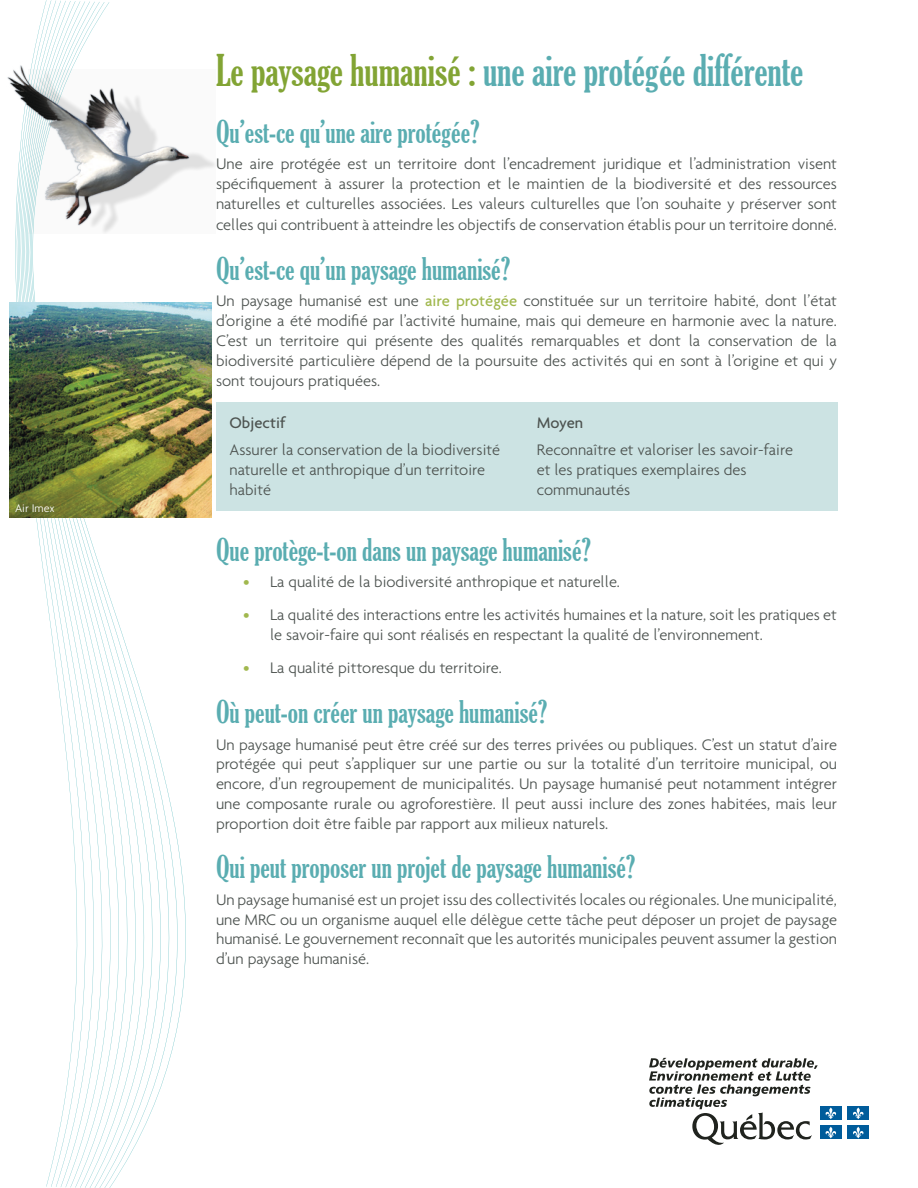
<style>
.page{position:relative;width:918px;height:1188px;background:#fff}
.page>*{position:absolute;margin:0;border:0;box-sizing:border-box;transform-origin:0 0}
.t1{font:extra-condensed 42px "Gloucester";color:#5aadb1}
.t2{font:extra-condensed 30px "Gloucester";color:#5aadb1}
.t3{font:300 16.5px/19.8px "Agenda";color:#4d5350}
.t4{font:300 12px "Agenda";color:#fff}
.s1{color:#82a434}
.s2{font-weight:500;color:#a1b84e}
.s3{font-weight:500}
</style>
<div class="page">
<svg style="left:16px;top:2px;width:170px;height:1186px"></svg>
<div style="left:29px;top:69px;width:187px;height:165px;background:#fafafa"></div>
<img style="left:7px;top:56px;width:197px;height:177px">
<div style="left:216px;top:402px;width:621px;height:109px;background:#cce3e3"></div>
<svg style="left:649px;top:1058px;width:169px;height:87px"></svg>
<div style="left:820px;top:1107px;width:21px;height:13px;background:#005c9b"></div>
<svg style="left:825px;top:1107px;width:11px;height:12px"></svg>
<div style="left:848px;top:1107px;width:21px;height:13px;background:#005c9b"></div>
<svg style="left:853px;top:1107px;width:11px;height:12px"></svg>
<div style="left:820px;top:1126px;width:21px;height:13px;background:#005c9b"></div>
<svg style="left:825px;top:1127px;width:11px;height:11px"></svg>
<div style="left:848px;top:1126px;width:21px;height:13px;background:#005c9b"></div>
<svg style="left:853px;top:1127px;width:11px;height:11px"></svg>
<img style="left:10px;top:302px;width:202px;height:216px">
<p class="t4" style="left:15px;top:502px;width:41px">Air Imex</p>
<h1 class="t1" style="left:216px;top:47px;width:589px"><span class="s1">Le paysage humanisé :</span> une aire protégée différente</h1>
<h2 class="t2" style="left:216px;top:114px;width:265px">Qu’est-ce qu’une aire protégée?</h2>
<p class="t3" style="left:216px;top:154px;width:623px;text-align:justify">Une aire protégée est un territoire dont l’encadrement juridique et l’administration visent spécifiquement à assurer la protection et le maintien de la biodiversité et des ressources naturelles et culturelles associées. Les valeurs culturelles que l’on souhaite y préserver sont</p>
<p class="t3" style="left:216px;top:215px;width:623px">celles qui contribuent à atteindre les objectifs de conservation établis pour un territoire donné.</p>
<h2 class="t2" style="left:216px;top:252px;width:296px">Qu’est-ce qu’un paysage humanisé?</h2>
<p class="t3" style="left:216px;top:291px;width:623px;text-align:justify">Un paysage humanisé est une <span class="s2">aire protégée</span> constituée sur un territoire habité, dont l’état d’origine a été modifié par l’activité humaine, mais qui demeure en harmonie avec la nature.<br>C’est un territoire qui présente des qualités remarquables et dont la conservation de la biodiversité particulière dépend de la poursuite des activités qui en sont à l’origine et qui y sont toujours pratiquées.</p>
<p class="t3" style="left:230px;top:410px;width:272px;line-height:26.5px"><span class="s3">Objectif<br></span>Assurer la conservation de la biodiversité</p>
<p class="t3" style="left:230px;top:459px;width:257px">naturelle et anthropique d’un territoire habité</p>
<p class="t3" style="left:537px;top:410px;width:258px;line-height:26.5px"><span class="s3">Moyen<br></span>Reconnaître et valoriser les savoir‑faire</p>
<p class="t3" style="left:537px;top:459px;width:211px">et les pratiques exemplaires des communautés</p>
<h2 class="t2" style="left:216px;top:532px;width:377px">Que protège-t-on dans un paysage humanisé?</h2>
<p class="t3" style="left:243px;top:572px;width:379px"><span class="s2">•</span> La qualité de la biodiversité anthropique et naturelle.</p>
<p class="t3" style="left:270px;top:605px;width:569px;text-indent:-27px"><span class="s2">•</span> La qualité des interactions entre les activités humaines et la nature, soit les pratiques et le savoir-faire qui sont réalisés en respectant la qualité de l’environnement.</p>
<p class="t3" style="left:243px;top:658px;width:260px"><span class="s2">•</span> La qualité pittoresque du territoire.</p>
<h2 class="t2" style="left:216px;top:695px;width:333px">Où peut-on créer un paysage humanisé?</h2>
<p class="t3" style="left:216px;top:734px;width:623px;text-align:justify">Un paysage humanisé peut être créé sur des terres privées ou publiques. C’est un statut d’aire protégée qui peut s’appliquer sur une partie ou sur la totalité d’un territoire municipal, ou encore, d’un regroupement de municipalités. Un paysage humanisé peut notamment intégrer une composante rurale ou agroforestière. Il peut aussi inclure des zones habitées, mais leur proportion doit être faible par rapport aux milieux naturels.</p>
<h2 class="t2" style="left:216px;top:850px;width:421px">Qui peut proposer un projet de paysage humanisé?</h2>
<p class="t3" style="left:216px;top:889px;width:623px;text-align:justify">Un paysage humanisé est un projet issu des collectivités locales ou régionales. Une municipalité, une MRC ou un organisme auquel elle délègue cette tâche peut déposer un projet de paysage humanisé. Le gouvernement reconnaît que les autorités municipales peuvent assumer la gestion d’un paysage humanisé.</p>
</div>
